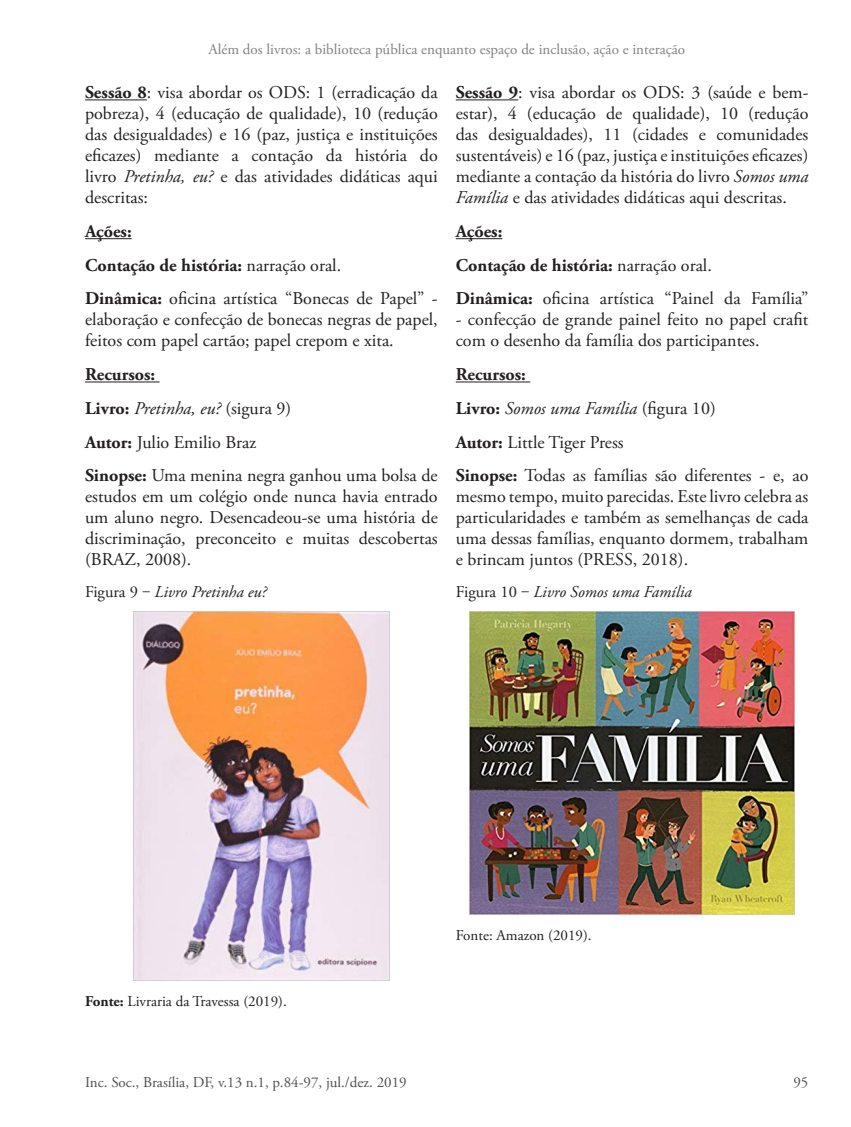
<style>
.page{position:relative;width:851px;height:1127px;background:#fff}
.page>*{position:absolute;margin:0;border:0;box-sizing:border-box;transform-origin:0 0}
.Corpo_de_Texto{font:18px/21px "Adobe Garamond Pro";color:#231f20;text-align:justify}
.Fonte{font:18px/21px "Adobe Garamond Pro";color:#231f20;text-align:justify}
.Corpo_de_Texto-2{font:700 18px "Adobe Garamond Pro";color:#231f20}
.Corpo_de_Texto-3{font:italic 18px "Adobe Garamond Pro";color:#231f20}
.Ci_Inf__Título_image{font:italic 16.5px "Adobe Garamond Pro";color:#231f20}
.t1{font:15px "Adobe Garamond Pro";color:#808285}
.t2{font:15px "Adobe Garamond Pro";color:#524f4f}
.Fonte-2{font:15px "Adobe Garamond Pro";color:#231f20}
.s1{font-weight:700}
.s2{font-style:italic}
.s3{font-weight:400}
.s4{font-weight:700;font-style:normal}
.s5{font-style:normal}
</style>
<div class="page">
<hr style="left:85px;top:99px;width:62px;height:1px;background:#231f20">
<hr style="left:85px;top:238px;width:47px;height:1px;background:#231f20">
<hr style="left:85px;top:381px;width:74px;height:1px;background:#231f20">
<img style="left:133px;top:611px;width:257px;height:369px">
<hr style="left:455px;top:99px;width:63px;height:1px;background:#231f20">
<hr style="left:455px;top:238px;width:47px;height:1px;background:#231f20">
<hr style="left:455px;top:381px;width:75px;height:1px;background:#231f20">
<img style="left:469px;top:611px;width:325px;height:303px">
<p class="t1" style="left:208px;top:40px;width:478px">Além dos livros: a biblioteca pública enquanto espaço de inclusão, ação e interação</p>
<p class="Fonte" style="left:85px;top:83px;width:354px"><span class="s1">Sessão 8</span>: visa abordar os ODS: 1 (erradicação da pobreza), 4 (educação de qualidade), 10 (redução das desigualdades) e 16 (paz, justiça e instituições eficazes) mediante a contação da história do livro <span class="s2">Pretinha, eu?</span> e das atividades didáticas aqui descritas:</p>
<p class="Corpo_de_Texto-2" style="left:85px;top:221px;width:48px">Ações:</p>
<p class="Corpo_de_Texto-2" style="left:85px;top:254px;width:257px">Contação de história: <span class="s3">narração oral.</span></p>
<p class="Corpo_de_Texto" style="left:85px;top:289px;width:354px"><span class="s1">Dinâmica:</span> oficina artística “Bonecas de Papel” - elaboração e confecção de bonecas negras de papel, feitos com papel cartão; papel crepom e xita.</p>
<p class="Corpo_de_Texto-2" style="left:85px;top:364px;width:72px">Recursos:</p>
<p class="Corpo_de_Texto-3" style="left:85px;top:397px;width:208px"><span class="s4">Livro:</span> Pretinha, eu? <span class="s5">(sigura 9)</span></p>
<p class="Corpo_de_Texto" style="left:85px;top:432px;width:172px"><span class="s1">Autor:</span> Julio Emilio Braz</p>
<p class="Corpo_de_Texto" style="left:85px;top:466px;width:354px"><span class="s1">Sinopse:</span> Uma menina negra ganhou uma bolsa de estudos em um colégio onde nunca havia entrado um aluno negro. Desencadeou-se uma história de discriminação, preconceito e muitas descobertas (BRAZ, 2008).</p>
<p class="Ci_Inf__Título_image" style="left:85px;top:582px;width:183px"><span class="s5">Figura 9 ‒</span> Livro Pretinha eu?</p>
<p class="Corpo_de_Texto" style="left:455px;top:83px;width:354px"><span class="s1">Sessão 9</span>: visa abordar os ODS: 3 (saúde e bem&shy;estar), 4 (educação de qualidade), 10 (redução das desigualdades), 11 (cidades e comunidades sustentáveis) e 16 (paz, justiça e instituições eficazes) mediante a contação da história do livro <span class="s2">Somos uma Família</span> e das atividades didáticas aqui descritas.</p>
<p class="Corpo_de_Texto-2" style="left:455px;top:221px;width:48px">Ações:</p>
<p class="Corpo_de_Texto-2" style="left:455px;top:254px;width:257px">Contação de história: <span class="s3">narração oral.</span></p>
<p class="Corpo_de_Texto" style="left:455px;top:289px;width:354px"><span class="s1">Dinâmica:</span> oficina artística “Painel da Família”</p>
<p class="Corpo_de_Texto" style="left:455px;top:310px;width:354px">- confecção de grande painel feito no papel crafit com o desenho da família dos participantes.</p>
<p class="Corpo_de_Texto-2" style="left:455px;top:364px;width:72px">Recursos:</p>
<p class="Corpo_de_Texto-3" style="left:455px;top:397px;width:261px"><span class="s4">Livro:</span> Somos uma Família <span class="s5">(figura 10)</span></p>
<p class="Corpo_de_Texto" style="left:455px;top:432px;width:169px"><span class="s1">Autor:</span> Little Tiger Press</p>
<p class="Corpo_de_Texto" style="left:455px;top:466px;width:354px"><span class="s1">Sinopse:</span> Todas as famílias são diferentes - e, ao mesmo tempo, muito parecidas. Este livro celebra as particularidades e também as semelhanças de cada uma dessas famílias, enquanto dormem, trabalham e brincam juntos (PRESS, 2018).</p>
<p class="Ci_Inf__Título_image" style="left:455px;top:582px;width:237px"><span class="s5">Figura 10 ‒</span> Livro Somos uma Família</p>
<p class="Fonte-2" style="left:85px;top:992px;width:203px"><span class="s1">Fonte:</span> Livraria da Travessa (2019).</p>
<p class="Fonte-2" style="left:455px;top:926px;width:137px">Fonte: Amazon (2019).</p>
<p class="t2" style="left:85px;top:1073px;width:323px">Inc. Soc., Brasília, DF, v.13 n.1, p.84-97, jul./dez. 2019</p>
<p class="t2" style="left:793px;top:1073px;width:16px">95</p>
</div>
